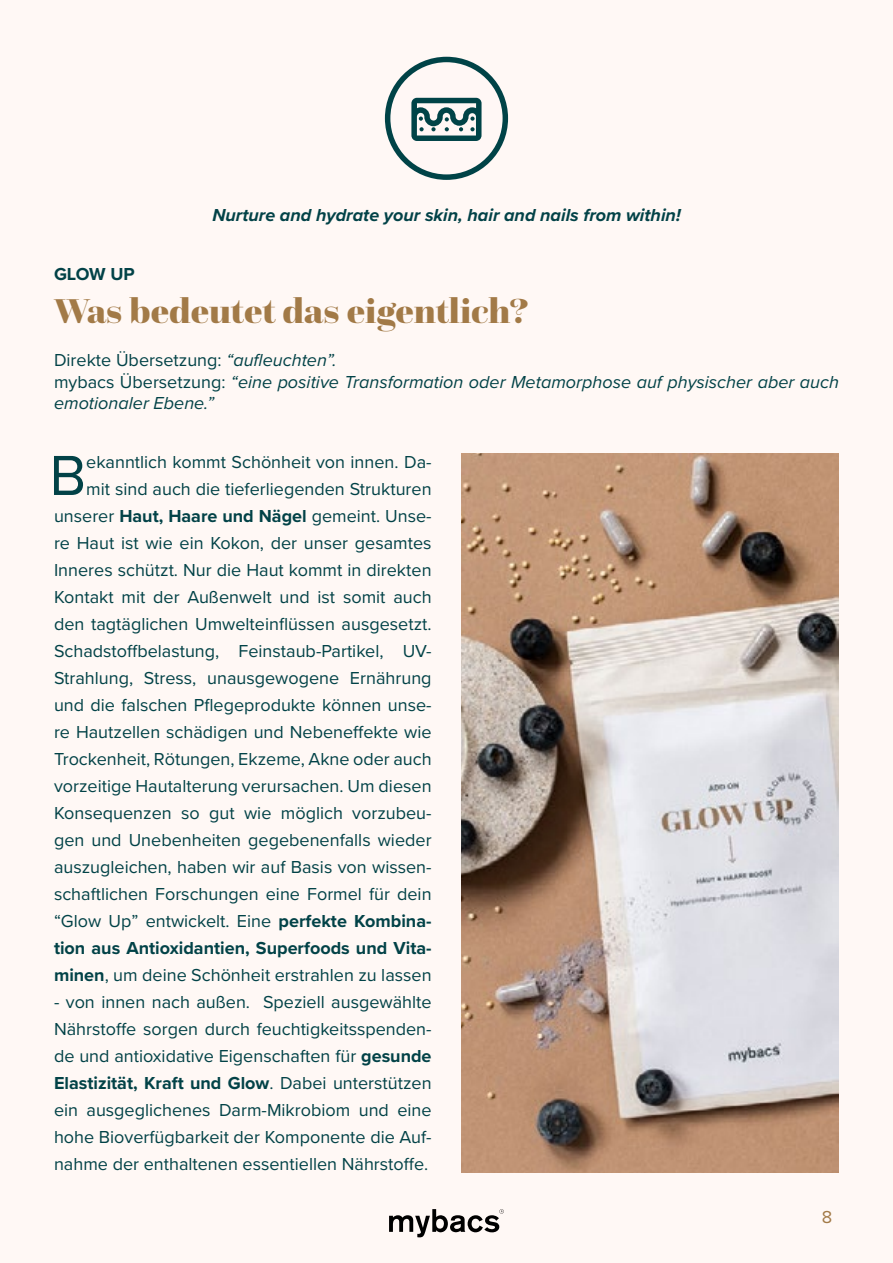
<style>
.page{position:relative;width:893px;height:1263px;background:#fff}
.page>*{position:absolute;margin:0;border:0;box-sizing:border-box;transform-origin:0 0}
.t1{font:58.5px "Proxima Nova";color:#024247}
.t2{font:900 36px "Questa Grande";color:#a27a47}
.t3{font:18px/27px "Proxima Nova";color:#024247;text-align:right}
.t4{font:italic 18px/21.6px "Proxima Nova";color:#024247}
.t5{font:italic 700 18px "Proxima Nova";color:#024247}
.t6{font:700 18px "Proxima Nova";letter-spacing:-.01em;color:#024247}
.t7{font:18px "Proxima Nova";color:#a27a47}
.s1{font-style:normal}
.s2{font-weight:700}
</style>
<div class="page">
<svg style="left:385px;top:57px;width:123px;height:123px"></svg>
<svg style="left:389px;top:1209px;width:115px;height:28px"></svg>
<img style="left:461px;top:454px;width:378px;height:718px">
<p class="t5" style="left:212px;top:202px;width:470px">Nurture and hydrate your skin, hair and nails from within!</p>
<p class="t6" style="left:54px;top:260px;width:82px">GLOW UP</p>
<h2 class="t2" style="left:54px;top:288px;width:476px">Was bedeutet das eigentlich?</h2>
<p class="t4" style="left:54px;top:349px;width:786px"><span class="s1">Direkte Übersetzung:</span> “aufleuchten”.<br><span class="s1">mybacs Übersetzung:</span> “eine positive Transformation oder Metamorphose auf physischer aber auch emotionaler Ebene.”</p>
<p class="t3" style="left:54px;top:448px;width:379px">ekanntlich kommt Schönheit von innen. Da-<br>mit sind auch die tieferliegenden Strukturen unserer <span class="s2">Haut, Haare und Nägel</span> gemeint. Unse&shy;re Haut ist wie ein Kokon, der unser gesamtes Inneres schützt. Nur die Haut kommt in direkten Kontakt mit der Außenwelt und ist somit auch den tagtäglichen Umwelteinflüssen ausgesetzt.<br>Schadstoffbelastung, Feinstaub-Partikel, UV-Strahlung, Stress, unausgewogene Ernährung und die falschen Pflegeprodukte können unse&shy;re Hautzellen schädigen und Nebeneffekte wie Trockenheit, Rötungen, Ekzeme, Akne oder auch vorzeitige Hautalterung verursachen. Um diesen Konsequenzen so gut wie möglich vorzubeu&shy;gen und Unebenheiten gegebenenfalls wieder auszugleichen, haben wir auf Basis von wissen&shy;schaftlichen Forschungen eine Formel für dein “Glow Up” entwickelt. Eine <span class="s2">perfekte Kombina&shy;tion aus Antioxidantien, Superfoods und Vita&shy;minen</span>, um deine Schönheit erstrahlen zu lassen</p>
<p class="t3" style="left:54px;top:988px;width:379px;text-align:justify">- von innen nach außen. Speziell ausgewählte Nährstoffe sorgen durch feuchtigkeitsspenden&shy;de und antioxidative Eigenschaften für <span class="s2">gesunde Elastizität, Kraft und Glow</span>. Dabei unterstützen ein ausgeglichenes Darm-Mikrobiom und eine hohe Bioverfügbarkeit der Komponente die Auf&shy;nahme der enthaltenen essentiellen Nährstoffe.</p>
<h1 class="t1" style="left:49px;top:432px;width:38px">B</h1>
<p class="t7" style="left:822px;top:1204px;width:12px">8</p>
</div>
